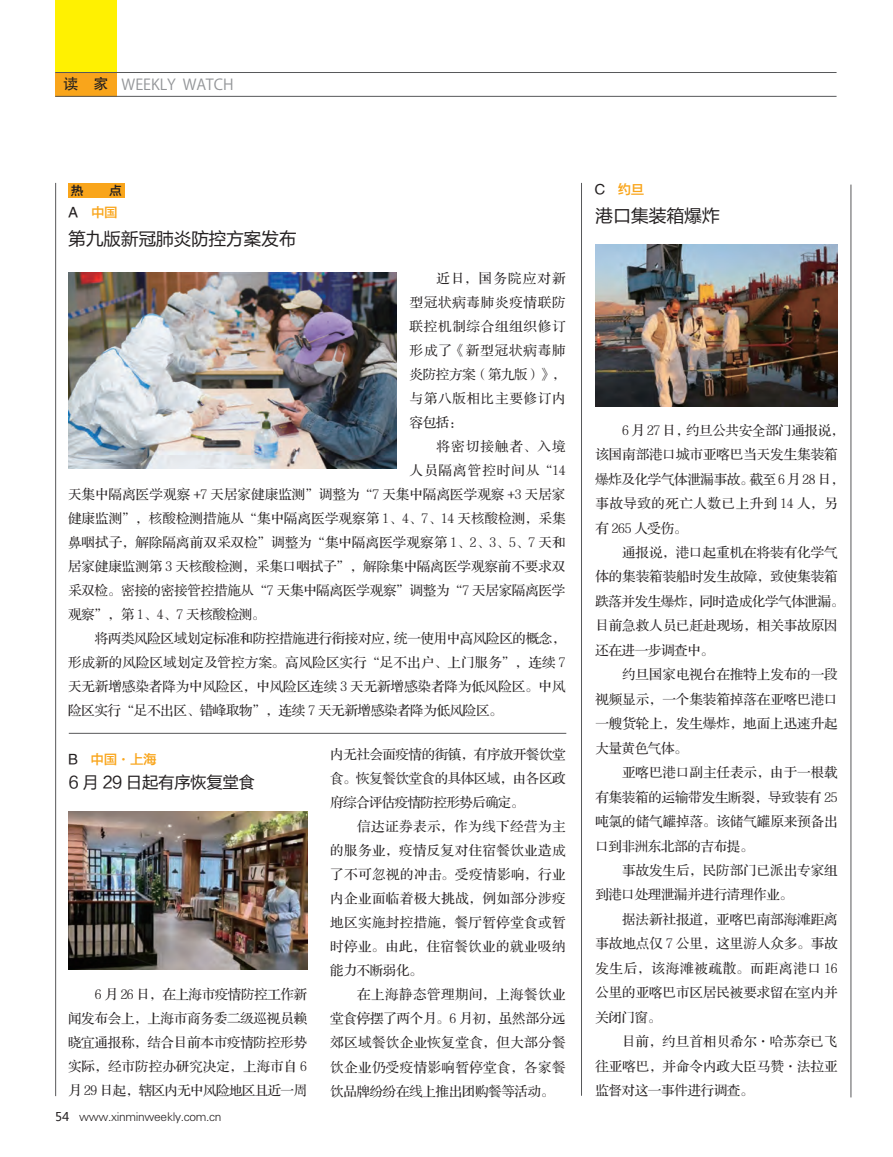
<style>
.page{position:relative;width:893px;height:1157px;background:#fff}
.page>*{position:absolute;margin:0;border:0;box-sizing:border-box;transform-origin:0 0}
.t1{font:18px "FZLTHJW GB1 0";letter-spacing:-.025em;color:#231f20}
.t2{font:16.5px "FZLTHJW GB1 0";letter-spacing:-.025em;color:#231f20}
.t3{font:15px "Koz Go Pro";color:#939598}
.t4{font:13.5px/24px "FZS3 K GBK1 0";color:#231f20;text-align:justify}
.t5{font:13.5px "FZS3 K GBK1 0";letter-spacing:-.025em;color:#231f20}
.t6{font:13.5px "FZS3 K GBK1 0";letter-spacing:.03em;color:#231f20}
.t7{font:13.5px "FZS3 K GBK1 0";letter-spacing:.035em;color:#231f20}
.t8{font:13.5px "FZS3 K GBK1 0";letter-spacing:.055em;color:#231f20}
.t9{font:13.5px "FZS3 K GBK1 0";letter-spacing:-.035em;color:#231f20}
.t10{font:13.5px "FZS3 K GBK1 0";letter-spacing:-.03em;color:#231f20}
.t11{font:13.5px "FZS3 K GBK1 0";letter-spacing:-.02em;color:#231f20}
.t12{font:13.5px "FZS3 K GBK1 0";letter-spacing:.04em;color:#231f20}
.t13{font:13.5px "FZS3 K GBK1 0";letter-spacing:.06em;color:#231f20}
.t14{font:13.5px "FZS3 K GBK1 0";letter-spacing:.085em;color:#231f20}
.t15{font:13.5px "FZS3 K GBK1 0";letter-spacing:-.045em;color:#231f20}
.t16{font:13.5px "FZS3 K GBK1 0";letter-spacing:.08em;color:#231f20}
.t17{font:13.5px "FZS3 K GBK1 0";letter-spacing:.065em;color:#231f20}
.t18{font:13.5px "FZYDZHJW GB1 0";color:#231f20}
.t19{font:13.5px "FZYDZHJW GB1 0";color:#f9a51b}
.t20{font:12.75px "FZYDZHJW GB1 0";color:#231f20}
.t21{font:12px "FZXH1 JW GB1 0";letter-spacing:-.025em;color:#231f20}
.s1{font-family:"FZHTJW GB1 0";color:#231f20}
.s2{color:#f9a51b}
.s3{color:#231f20}
.s4{font-family:"Microsoft Ya Hei"}
</style>
<div class="page">
<div style="left:55px;top:0;width:62px;height:97px;background:#fff101"></div>
<div style="left:55px;top:72px;width:62px;height:25px;background:#f9a51b"></div>
<hr style="left:55px;top:72px;width:781px;height:1px;background:#57585a">
<hr style="left:55px;top:96px;width:781px;height:1px;background:#57585a">
<div style="left:68px;top:183px;width:57px;height:15px;background:#f9a51b"></div>
<hr style="left:850px;top:185px;width:1px;height:912px;background:#57585a">
<hr style="left:581px;top:183px;width:1px;height:912px;background:#57585a">
<hr style="left:55px;top:183px;width:1px;height:913px;background:#57585a">
<hr style="left:69px;top:733px;width:497px;height:1px;background:#57585a">
<img style="left:69px;top:272px;width:328px;height:197px">
<img style="left:69px;top:811px;width:238px;height:158px">
<img style="left:595px;top:244px;width:243px;height:162px">
<p class="t3" style="left:63px;top:75px;width:172px"><span class="s1">读　家</span> WEEKLY WATCH</p>
<p class="t20" style="left:71px;top:183px;width:14px">热</p>
<p class="t20" style="left:109px;top:183px;width:14px">点</p>
<p class="t18" style="left:68px;top:205px;width:51px">A　<span class="s2">中国</span></p>
<p class="t1" style="left:68px;top:229px;width:230px">第九版新冠肺炎防控方案发布</p>
<p class="t14" style="left:436px;top:271px;width:131px">近日，国务院应对新</p>
<p class="t8" style="left:410px;top:295px;width:157px">型冠状病毒肺炎疫情联防</p>
<p class="t8" style="left:410px;top:319px;width:157px">联控机制综合组组织修订</p>
<p class="t17" style="left:410px;top:343px;width:157px">形成了《新型冠状病毒肺</p>
<p class="t5" style="left:410px;top:367px;width:157px">炎防控方案（第九版）》，</p>
<p class="t8" style="left:410px;top:391px;width:157px">与第八版相比主要修订内</p>
<p class="t4" style="left:410px;top:410px;width:54px">容包括：</p>
<p class="t14" style="left:436px;top:439px;width:131px">将密切接触者、入境</p>
<p class="t16" style="left:410px;top:463px;width:157px">人员隔离管控时间从“14</p>
<p class="t4" style="left:68px;top:482px;width:499px">天集中隔离医学观察 +7 天居家健康监测”调整为“7 天集中隔离医学观察 +3 天居家</p>
<p class="t4" style="left:68px;top:506px;width:499px">健康监测”，核酸检测措施从“集中隔离医学观察第 1、4、7、14 天核酸检测，采集</p>
<p class="t4" style="left:68px;top:530px;width:499px">鼻咽拭子，解除隔离前双采双检”调整为“集中隔离医学观察第 1、2、3、5、7 天和</p>
<p class="t4" style="left:68px;top:554px;width:499px">居家健康监测第 3 天核酸检测，采集口咽拭子”，解除集中隔离医学观察前不要求双</p>
<p class="t4" style="left:68px;top:578px;width:499px">采双检。密接的密接管控措施从“7 天集中隔离医学观察”调整为“7 天居家隔离医学</p>
<p class="t4" style="left:68px;top:602px;width:199px">观察”，第 1、4、7 天核酸检测。</p>
<p class="t5" style="left:95px;top:631px;width:472px">将两类风险区域划定标准和防控措施进行衔接对应，统一使用中高风险区的概念，</p>
<p class="t4" style="left:68px;top:650px;width:499px">形成新的风险区域划定及管控方案。高风险区实行“足不出户、上门服务”，连续 7</p>
<p class="t4" style="left:68px;top:674px;width:499px">天无新增感染者降为中风险区，中风险区连续 3 天无新增感染者降为低风险区。中风</p>
<p class="t5" style="left:68px;top:703px;width:436px">险区实行“足不出区、错峰取物”，连续 7 天无新增感染者降为低风险区。</p>
<p class="t19" style="left:69px;top:751px;width:89px"><span class="s3">B　</span>中国·上海</p>
<p class="t2" style="left:69px;top:773px;width:188px">6 月 29 日起有序恢复堂食</p>
<p class="t4" style="left:68px;top:982px;width:241px;text-indent:27px">6 月 26 日，在上海市疫情防控工作新闻发布会上，上海市商务委二级巡视员赖晓宜通报称，结合目前本市疫情防控形势实际，经市防控办研究决定，上海市自 6月 29 日起，辖区内无中风险地区且近一周</p>
<p class="t21" style="left:55px;top:1109px;width:168px"><span class="s4">54</span> www.xinminweekly.com.cn</p>
<p class="t9" style="left:330px;top:747px;width:237px">内无社会面疫情的街镇，有序放开餐饮堂</p>
<p class="t10" style="left:330px;top:771px;width:237px">食。恢复餐饮堂食的具体区域，由各区政</p>
<p class="t15" style="left:330px;top:795px;width:195px">府综合评估疫情防控形势后确定。</p>
<p class="t7" style="left:357px;top:819px;width:210px">信达证券表示，作为线下经营为主</p>
<p class="t6" style="left:330px;top:843px;width:237px">的服务业，疫情反复对住宿餐饮业造成</p>
<p class="t7" style="left:330px;top:867px;width:237px">了不可忽视的冲击。受疫情影响，行业</p>
<p class="t6" style="left:330px;top:891px;width:237px">内企业面临着极大挑战，例如部分涉疫</p>
<p class="t6" style="left:330px;top:915px;width:237px">地区实施封控措施，餐厅暂停堂食或暂</p>
<p class="t7" style="left:330px;top:939px;width:237px">时停业。由此，住宿餐饮业的就业吸纳</p>
<p class="t4" style="left:330px;top:959px;width:94px">能力不断弱化。</p>
<p class="t7" style="left:357px;top:987px;width:210px">在上海静态管理期间，上海餐饮业</p>
<p class="t11" style="left:330px;top:1011px;width:237px">堂食停摆了两个月。6 月初，虽然部分远</p>
<p class="t6" style="left:330px;top:1035px;width:237px">郊区域餐饮企业恢复堂食，但大部分餐</p>
<p class="t6" style="left:330px;top:1059px;width:237px">饮企业仍受疫情影响暂停堂食，各家餐</p>
<p class="t5" style="left:330px;top:1083px;width:226px">饮品牌纷纷在线上推出团购餐等活动。</p>
<p class="t18" style="left:595px;top:182px;width:51px">C　<span class="s2">约旦</span></p>
<p class="t1" style="left:595px;top:206px;width:126px">港口集装箱爆炸</p>
<p class="t5" style="left:622px;top:423px;width:224px">6 月 27 日，约旦公共安全部门通报说，</p>
<p class="t4" style="left:595px;top:443px;width:244px">该国南部港口城市亚喀巴当天发生集装箱</p>
<p class="t5" style="left:595px;top:472px;width:251px">爆炸及化学气体泄漏事故。截至 6 月 28 日，</p>
<p class="t12" style="left:595px;top:496px;width:244px">事故导致的死亡人数已上升到 14 人，另</p>
<p class="t4" style="left:595px;top:516px;width:94px">有 265 人受伤。</p>
<p class="t4" style="left:622px;top:541px;width:217px">通报说，港口起重机在将装有化学气</p>
<p class="t4" style="left:595px;top:565px;width:244px">体的集装箱装船时发生故障，致使集装箱</p>
<p class="t5" style="left:595px;top:594px;width:251px">跌落并发生爆炸，同时造成化学气体泄漏。</p>
<p class="t4" style="left:595px;top:614px;width:244px">目前急救人员已赶赴现场，相关事故原因</p>
<p class="t5" style="left:595px;top:643px;width:120px">还在进一步调查中。</p>
<p class="t4" style="left:622px;top:663px;width:217px">约旦国家电视台在推特上发布的一段</p>
<p class="t4" style="left:595px;top:687px;width:244px">视频显示，一个集装箱掉落在亚喀巴港口</p>
<p class="t4" style="left:595px;top:712px;width:244px">一艘货轮上，发生爆炸，地面上迅速升起</p>
<p class="t4" style="left:595px;top:736px;width:94px">大量黄色气体。</p>
<p class="t4" style="left:622px;top:761px;width:217px">亚喀巴港口副主任表示，由于一根载</p>
<p class="t4" style="left:595px;top:785px;width:244px">有集装箱的运输带发生断裂，导致装有 25</p>
<p class="t4" style="left:595px;top:810px;width:244px">吨氯的储气罐掉落。该储气罐原来预备出</p>
<p class="t5" style="left:595px;top:839px;width:160px">口到非洲东北部的吉布提。</p>
<p class="t4" style="left:622px;top:858px;width:217px">事故发生后，民防部门已派出专家组</p>
<p class="t5" style="left:595px;top:887px;width:199px">到港口处理泄漏并进行清理作业。</p>
<p class="t4" style="left:622px;top:907px;width:217px">据法新社报道，亚喀巴南部海滩距离</p>
<p class="t4" style="left:595px;top:932px;width:244px">事故地点仅 7 公里，这里游人众多。事故</p>
<p class="t13" style="left:595px;top:961px;width:244px">发生后，该海滩被疏散。而距离港口 16</p>
<p class="t4" style="left:595px;top:981px;width:244px">公里的亚喀巴市区居民被要求留在室内并</p>
<p class="t4" style="left:595px;top:1005px;width:68px">关闭门窗。</p>
<p class="t4" style="left:622px;top:1030px;width:217px">目前，约旦首相贝希尔·哈苏奈已飞</p>
<p class="t4" style="left:595px;top:1054px;width:244px">往亚喀巴，并命令内政大臣马赞·法拉亚</p>
<p class="t5" style="left:595px;top:1083px;width:160px">监督对这一事件进行调查。</p>
</div>
